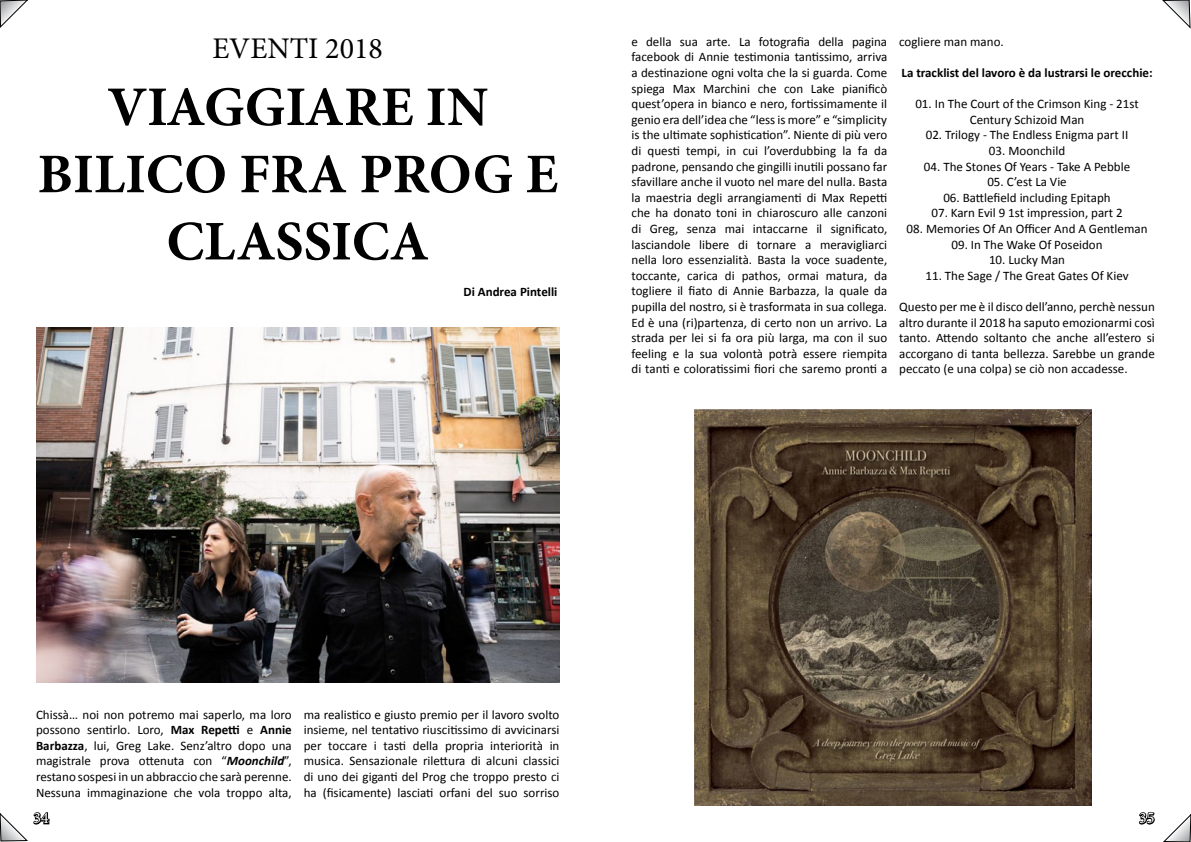
<style>
.page{position:relative;width:1191px;height:842px;background:#fff}
.page>*{position:absolute;margin:0;border:0;box-sizing:border-box;transform-origin:0 0}
.t1{font:700 56px/67.2px "Minion Pro";color:#000;text-align:center}
.t2{font:30px "Minion Pro";color:#000}
.t3{font:16px "Minion Pro";color:#fff}
.t4{font:13px/15.6px "Calibri";color:#000;text-align:justify}
.t5{font:700 13px "Calibri";color:#000}
.s1{font-weight:700}
.s2{font-weight:700;font-style:italic}
</style>
<div class="page">
<img style="left:36px;top:328px;width:523px;height:355px">
<img style="left:694px;top:409px;width:397px;height:397px">
<svg style="left:1138px;top:812px;width:53px;height:30px"></svg>
<svg style="left:1162px;top:0;width:29px;height:29px"></svg>
<svg style="left:0;top:812px;width:50px;height:30px"></svg>
<svg style="left:0;top:0;width:28px;height:28px"></svg>
<h2 class="t2" style="left:213px;top:28px;width:172px">EVENTI 2018</h2>
<h1 class="t1" style="left:37px;top:73px;width:522px">VIAGGIARE IN<br>BILICO FRA PROG E<br>CLASSICA</h1>
<p class="t5" style="left:463px;top:283px;width:95px">Di Andrea Pintelli</p>
<p class="t4" style="left:631px;top:34px;width:257px">e della sua arte. La fotografia della pagina facebook di Annie testimonia tantissimo, arriva a destinazione ogni volta che la si guarda. Come spiega Max Marchini che con Lake pianificò quest’opera in bianco e nero, fortissimamente il genio era dell’idea che “less is more” e “simplicity is the ultimate sophistication”. Niente di più vero di questi tempi, in cui l’overdubbing la fa da padrone, pensando che gingilli inutili possano far sfavillare anche il vuoto nel mare del nulla. Basta la maestria degli arrangiamenti di Max Repetti che ha donato toni in chiaroscuro alle canzoni di Greg, senza mai intaccarne il significato, lasciandole libere di tornare a meravigliarci nella loro essenzialità. Basta la voce suadente, toccante, carica di pathos, ormai matura, da togliere il fiato di Annie Barbazza, la quale da pupilla del nostro, si è trasformata in sua collega.<br>Ed è una (ri)partenza, di certo non un arrivo. La strada per lei si fa ora più larga, ma con il suo feeling e la sua volontà potrà essere riempita di tanti e coloratissimi fiori che saremo pronti a</p>
<p class="t4" style="left:899px;top:34px;width:106px">cogliere man mano.</p>
<p class="t5" style="left:901px;top:64px;width:253px">La tracklist del lavoro è da lustrarsi le orecchie:</p>
<p class="t4" style="left:915px;top:96px;width:225px;text-align:center">01. In The Court of the Crimson King - 21st<br>Century Schizoid Man</p>
<p class="t4" style="left:925px;top:127px;width:204px">02. Trilogy - The Endless Enigma part II</p>
<p class="t4" style="left:989px;top:143px;width:78px">03. Moonchild</p>
<p class="t4" style="left:924px;top:158px;width:208px">04. The Stones Of Years - Take A Pebble</p>
<p class="t4" style="left:987px;top:174px;width:81px">05. C’est La Vie</p>
<p class="t4" style="left:943px;top:190px;width:169px">06. Battlefield including Epitaph</p>
<p class="t4" style="left:931px;top:205px;width:193px">07. Karn Evil 9 1st impression, part 2</p>
<p class="t4" style="left:906px;top:221px;width:242px">08. Memories Of An Officer And A Gentleman</p>
<p class="t4" style="left:951px;top:236px;width:153px">09. In The Wake Of Poseidon</p>
<p class="t4" style="left:989px;top:252px;width:78px">10. Lucky Man</p>
<p class="t4" style="left:925px;top:268px;width:205px">11. The Sage / The Great Gates Of Kiev</p>
<p class="t4" style="left:899px;top:299px;width:257px">Questo per me è il disco dell’anno, perchè nessun altro durante il 2018 ha saputo emozionarmi così tanto. Attendo soltanto che anche all’estero si accorgano di tanta bellezza. Sarebbe un grande peccato (e una colpa) se ciò non accadesse.</p>
<p class="t4" style="left:36px;top:706px;width:257px">Chissà… noi non potremo mai saperlo, ma loro possono sentirlo. Loro, <span class="s1">Max Repetti</span> e <span class="s1">Annie Barbazza</span>, lui, Greg Lake. Senz’altro dopo una magistrale prova ottenuta con “<span class="s2">Moonchild</span>”, restano sospesi in un abbraccio che sarà perenne.<br>Nessuna immaginazione che vola troppo alta,</p>
<p class="t4" style="left:304px;top:706px;width:257px">ma realistico e giusto premio per il lavoro svolto insieme, nel tentativo riuscitissimo di avvicinarsi per toccare i tasti della propria interiorità in musica. Sensazionale rilettura di alcuni classici di uno dei giganti del Prog che troppo presto ci ha (fisicamente) lasciati orfani del suo sorriso</p>
<p class="t3" style="left:34px;top:807px;width:17px">34</p>
<p class="t3" style="left:1139px;top:807px;width:17px">35</p>
</div>
